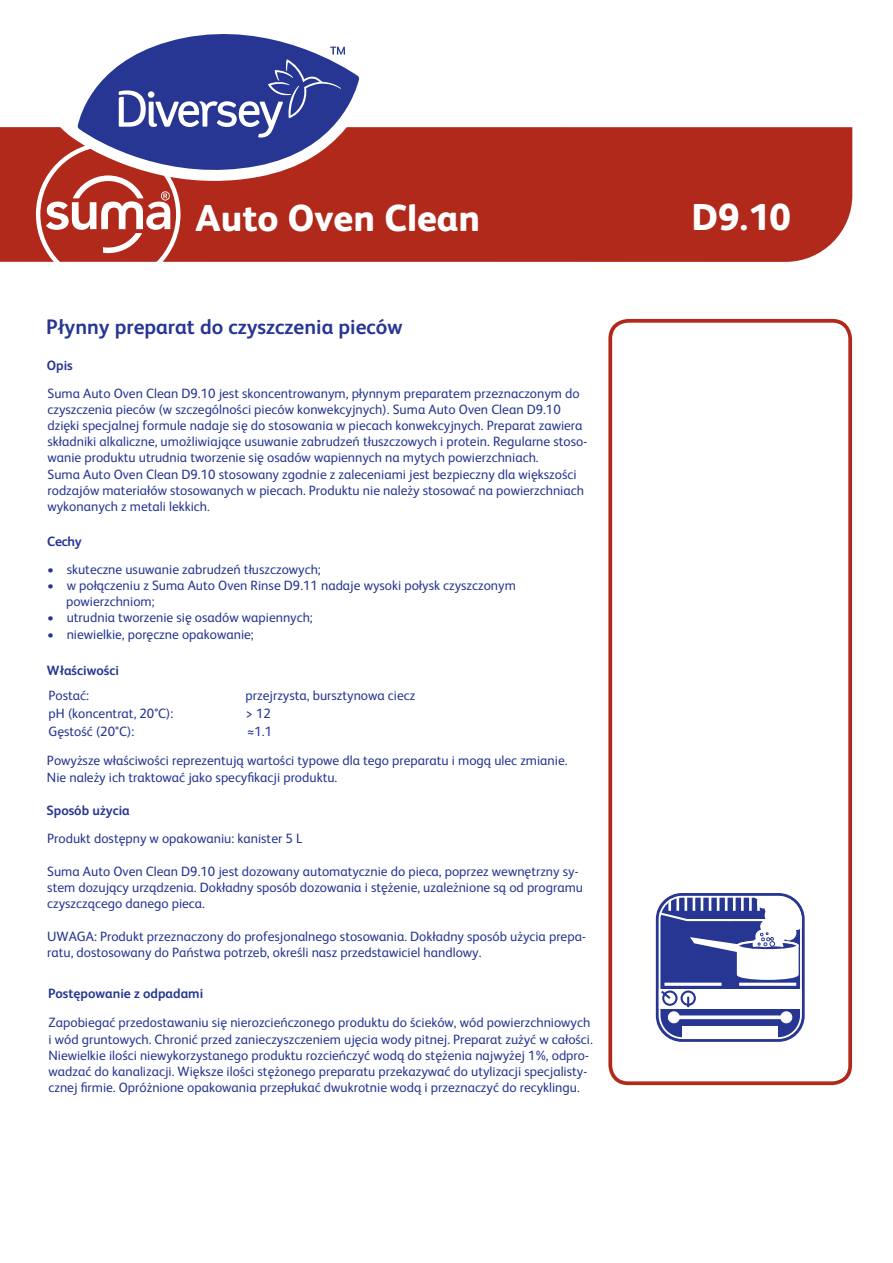
<style>
.page{position:relative;width:893px;height:1263px;background:#fff}
.page>*{position:absolute;margin:0;border:0;box-sizing:border-box;transform-origin:0 0}
.t1{font:800 37.5px "FS Albert Pro";color:#fff}
.t2{font:700 21px "FS Albert Pro";color:#263692}
.t3{font:13.5px/16.2px "FS Albert Pro";color:#263692}
.t4{font:700 13.5px "FS Albert Pro";color:#263692}
</style>
<div class="page">
<div style="left:0;top:127px;width:852px;height:135px;background:#b1291a"></div>
<svg style="left:608px;top:319px;width:244px;height:766px"></svg>
<svg style="left:656px;top:893px;width:149px;height:149px"></svg>
<svg style="left:359px;top:78px;width:15px;height:103px;fill:#b1291a"></svg>
<svg style="left:153px;top:34px;width:206px;height:148px"></svg>
<svg style="left:36px;top:47px;width:309px;height:215px"></svg>
<h1 class="t1" style="left:196px;top:188px;width:286px">Auto Oven Clean</h1>
<h1 class="t1" style="left:691px;top:188px;width:101px">D9.10</h1>
<h2 class="t2" style="left:46px;top:312px;width:358px">Płynny preparat do czyszczenia pieców</h2>
<p class="t4" style="left:47px;top:356px;width:28px">Opis</p>
<p class="t3" style="left:48px;top:384px;width:541px">Suma Auto Oven Clean D9.10 jest skoncentrowanym, płynnym preparatem przeznaczonym do czyszczenia pieców (w szczególności pieców konwekcyjnych). Suma Auto Oven Clean D9.10 dzięki specjalnej formule nadaje się do stosowania w piecach konwekcyjnych. Preparat zawiera składniki alkaliczne, umożliwiające usuwanie zabrudzeń tłuszczowych i protein. Regularne stoso&shy;wanie produktu utrudnia tworzenie się osadów wapiennych na mytych powierzchniach.<br>Suma Auto Oven Clean D9.10 stosowany zgodnie z zaleceniami jest bezpieczny dla większości rodzajów materiałów stosowanych w piecach. Produktu nie należy stosować na powierzchniach wykonanych z metali lekkich.</p>
<p class="t4" style="left:47px;top:532px;width:36px">Cechy</p>
<p class="t3" style="left:47px;top:560px;width:275px">• skuteczne usuwanie zabrudzeń tłuszczowych;</p>
<p class="t3" style="left:66px;top:576px;width:451px;text-indent:-19px">• w połączeniu z Suma Auto Oven Rinse D9.11 nadaje wysoki połysk czyszczonym powierzchniom;</p>
<p class="t3" style="left:47px;top:609px;width:267px">• utrudnia tworzenie się osadów wapiennych;</p>
<p class="t3" style="left:47px;top:625px;width:208px">• niewielkie, poręczne opakowanie;</p>
<p class="t4" style="left:47px;top:661px;width:74px">Właściwości</p>
<p class="t3" style="left:48px;top:686px;width:42px">Postać:</p>
<p class="t3" style="left:246px;top:686px;width:171px">przejrzysta, bursztynowa ciecz</p>
<p class="t3" style="left:48px;top:704px;width:127px">pH (koncentrat, 20°C):</p>
<p class="t3" style="left:246px;top:704px;width:27px">&gt; 12</p>
<p class="t3" style="left:48px;top:722px;width:87px">Gęstość (20°C):</p>
<p class="t3" style="left:247px;top:722px;width:27px">≈1.1</p>
<p class="t3" style="left:47px;top:752px;width:522px">Powyższe właściwości reprezentują wartości typowe dla tego preparatu i mogą ulec zmianie.<br>Nie należy ich traktować jako specyfikacji produktu.</p>
<p class="t4" style="left:47px;top:801px;width:85px">Sposób użycia</p>
<p class="t3" style="left:47px;top:830px;width:256px">Produkt dostępny w opakowaniu: kanister 5 L</p>
<p class="t3" style="left:47px;top:862px;width:537px">Suma Auto Oven Clean D9.10 jest dozowany automatycznie do pieca, poprzez wewnętrzny sy&shy;stem dozujący urządzenia. Dokładny sposób dozowania i stężenie, uzależnione są od programu czyszczącego danego pieca.</p>
<p class="t3" style="left:47px;top:927px;width:540px">UWAGA: Produkt przeznaczony do profesjonalnego stosowania. Dokładny sposób użycia prepa&shy;ratu, dostosowany do Państwa potrzeb, określi nasz przedstawiciel handlowy.</p>
<p class="t4" style="left:48px;top:984px;width:157px">Postępowanie z odpadami</p>
<p class="t3" style="left:49px;top:1014px;width:546px">Zapobiegać przedostawaniu się nierozcieńczonego produktu do ścieków, wód powierzchniowych i wód gruntowych. Chronić przed zanieczyszczeniem ujęcia wody pitnej. Preparat zużyć w całości.<br>Niewielkie ilości niewykorzystanego produktu rozcieńczyć wodą do stężenia najwyżej 1%, odpro&shy;wadzać do kanalizacji. Większe ilości stężonego preparatu przekazywać do utylizacji specjalisty&shy;cznej firmie. Opróżnione opakowania przepłukać dwukrotnie wodą i przeznaczyć do recyklingu.</p>
</div>
